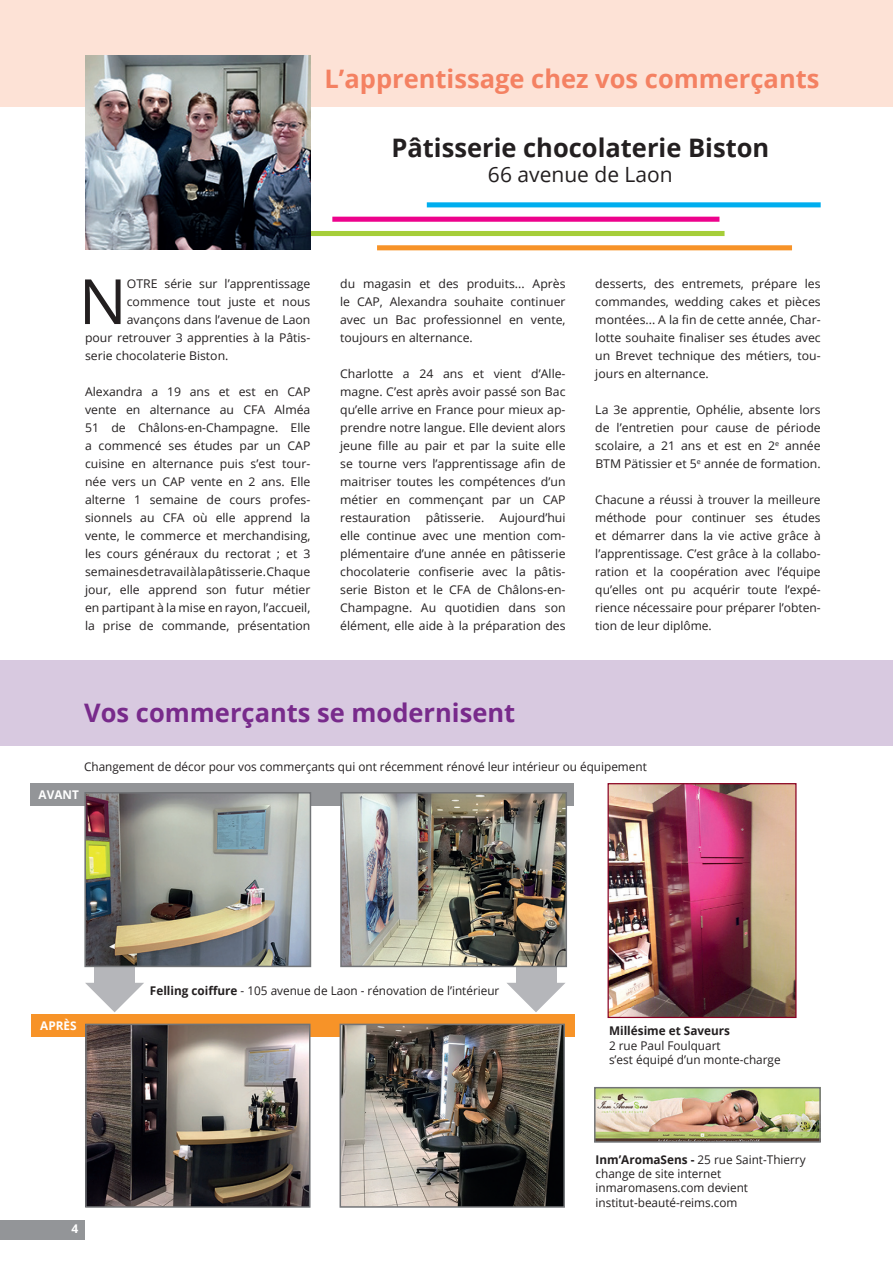
<style>
.page{position:relative;width:893px;height:1263px;background:#fff}
.page>*{position:absolute;margin:0;border:0;box-sizing:border-box;transform-origin:0 0}
.t1{font:62.4px "Open Sans";color:#231f20}
.t2{font:700 25.5px "Open Sans";color:#f48162}
.t3{font:700 25.5px "Open Sans";color:#231f20}
.t4{font:700 25.5px "Open Sans";color:#782a8b}
.t5{font:21px "Open Sans";color:#231f20}
.t6{font:12px/18px "Open Sans";color:#231f20;text-align:justify}
.t7{font:700 12px "Open Sans";color:#231f20}
.t8{font:700 12px "Open Sans";color:#fff}
.s1{font-weight:700}
</style>
<div class="page">
<div style="left:0;top:1220px;width:85px;height:19px;background:#939598"></div>
<div style="left:32px;top:1014px;width:543px;height:23px;background:#f79328"></div>
<div style="left:427px;top:202px;width:394px;height:5px;background:#00aeef"></div>
<div style="left:332px;top:217px;width:387px;height:5px;background:#ed028c"></div>
<div style="left:377px;top:245px;width:415px;height:5px;background:#f79328"></div>
<div style="left:310px;top:231px;width:414px;height:5px;background:#a6ce39"></div>
<div style="left:0;top:0;width:893px;height:106px;background:#fde2d6"></div>
<svg style="left:507px;top:983px;width:58px;height:29px"></svg>
<div style="left:516px;top:959px;width:40px;height:27px;background:#b5b6ba"></div>
<svg style="left:85px;top:983px;width:59px;height:29px"></svg>
<div style="left:94px;top:959px;width:41px;height:27px;background:#b5b6ba"></div>
<div style="left:30px;top:783px;width:543px;height:23px;background:#939598"></div>
<div style="left:0;top:660px;width:893px;height:85px;background:#d8c9e0"></div>
<img style="left:597px;top:1090px;width:221px;height:50px">
<div style="left:594px;top:1087px;width:227px;height:56px;border:2px solid #727477"></div>
<img style="left:343px;top:795px;width:221px;height:169px">
<div style="left:340px;top:792px;width:227px;height:175px;border:2px solid #727477"></div>
<img style="left:343px;top:1027px;width:219px;height:178px">
<div style="left:340px;top:1024px;width:225px;height:184px;border:2px solid #727477"></div>
<img style="left:88px;top:1027px;width:219px;height:178px">
<div style="left:85px;top:1024px;width:225px;height:184px;border:2px solid #727477"></div>
<img style="left:610px;top:785px;width:185px;height:231px">
<div style="left:608px;top:783px;width:189px;height:235px;border:1px solid #8a0122"></div>
<img style="left:85px;top:55px;width:225px;height:194px">
<img style="left:87px;top:795px;width:221px;height:169px">
<div style="left:84px;top:792px;width:227px;height:175px;border:2px solid #727477"></div>
<h2 class="t2" style="left:325px;top:60px;width:496px">L’apprentissage chez vos commerçants</h2>
<h2 class="t3" style="left:391px;top:129px;width:379px">Pâtisserie chocolaterie Biston</h2>
<h3 class="t5" style="left:488px;top:160px;width:186px">66 avenue de Laon</h3>
<h1 class="t1" style="left:79px;top:259px;width:50px">N</h1>
<p class="t6" style="left:127px;top:274px;width:185px">OTRE série sur l’apprentissage</p>
<p class="t6" style="left:127px;top:292px;width:185px">commence tout juste et nous</p>
<p class="t6" style="left:127px;top:310px;width:185px">avançons dans l’avenue de Laon</p>
<p class="t6" style="left:85px;top:328px;width:227px">pour retrouver 3 apprenties à la Pâtis-</p>
<p class="t6" style="left:85px;top:346px;width:145px">serie chocolaterie Biston.</p>
<p class="t6" style="left:85px;top:382px;width:227px">Alexandra a 19 ans et est en CAP vente en alternance au CFA Alméa 51 de Châlons-en-Champagne. Elle a commencé ses études par un CAP cuisine en alternance puis s’est tour&shy;née vers un CAP vente en 2 ans. Elle alterne 1 semaine de cours profes&shy;sionnels au CFA où elle apprend la vente, le commerce et merchandising, les cours généraux du rectorat ; et 3 semaines de travail à la pâtisserie. Chaque jour, elle apprend son futur métier en partipant à la mise en rayon, l’accueil, la prise de commande, présentation</p>
<p class="t6" style="left:340px;top:274px;width:227px">du magasin et des produits... Après le CAP, Alexandra souhaite continuer avec un Bac professionnel en vente, toujours en alternance.</p>
<p class="t6" style="left:340px;top:364px;width:227px">Charlotte a 24 ans et vient d’Alle&shy;magne. C’est après avoir passé son Bac qu’elle arrive en France pour mieux ap&shy;prendre notre langue. Elle devient alors jeune fille au pair et par la suite elle se tourne vers l’apprentissage afin de maitriser toutes les compétences d’un métier en commençant par un CAP restauration</p>
<p class="t6" style="left:426px;top:508px;width:60px">pâtisserie.</p>
<p class="t6" style="left:340px;top:508px;width:227px;text-indent:159px">Aujourd’hui elle continue avec une mention com&shy;plémentaire d’une année en pâtisserie chocolaterie confiserie avec la pâtis&shy;serie Biston et le CFA de Châlons-en-Champagne. Au quotidien dans son élément, elle aide à la préparation des</p>
<p class="t6" style="left:595px;top:274px;width:227px">desserts, des entremets, prépare les commandes, wedding cakes et pièces montées... A la fin de cette année, Char&shy;lotte souhaite finaliser ses études avec un Brevet technique des métiers, tou&shy;jours en alternance.</p>
<p class="t6" style="left:595px;top:400px;width:227px">La 3e apprentie, Ophélie, absente lors de l’entretien pour cause de période scolaire, a 21 ans et est en 2<sup>e</sup> année BTM Pätissier et 5<sup>e</sup> année de formation.</p>
<p class="t6" style="left:595px;top:490px;width:227px">Chacune a réussi à trouver la meilleure méthode pour continuer ses études et démarrer dans la vie active grâce à l’apprentissage. C’est grâce à la collabo&shy;ration et la coopération avec l’équipe qu’elles ont pu acquérir toute l’expé&shy;rience nécessaire pour préparer l’obten&shy;tion de leur diplôme.</p>
<h2 class="t4" style="left:84px;top:695px;width:433px">Vos commerçants se modernisent</h2>
<p class="t6" style="left:84px;top:757px;width:564px">Changement de décor pour vos commerçants qui ont récemment rénové leur intérieur ou équipement</p>
<p class="t8" style="left:39px;top:786px;width:42px">AVANT</p>
<p class="t8" style="left:40px;top:1017px;width:38px">APRÈS</p>
<p class="t6" style="left:150px;top:981px;width:351px"><span class="s1">Felling coiffure</span> - 105 avenue de Laon - rénovation de l’intérieur</p>
<p class="t8" style="left:71px;top:1220px;width:8px">4</p>
<p class="t7" style="left:609px;top:1022px;width:123px">Millésime et Saveurs</p>
<p class="t6" style="left:609px;top:1038px;width:173px;line-height:14.4px">2 rue Paul Foulquart<br>s’est équipé d’un monte-charge</p>
<p class="t6" style="left:595px;top:1152px;width:212px;line-height:14.4px;text-align:left"><span class="s1">Inm’AromaSens -</span> 25 rue Saint-Thierry change de site internet inmaromasens.com devient institut-beauté-reims.com</p>
</div>
